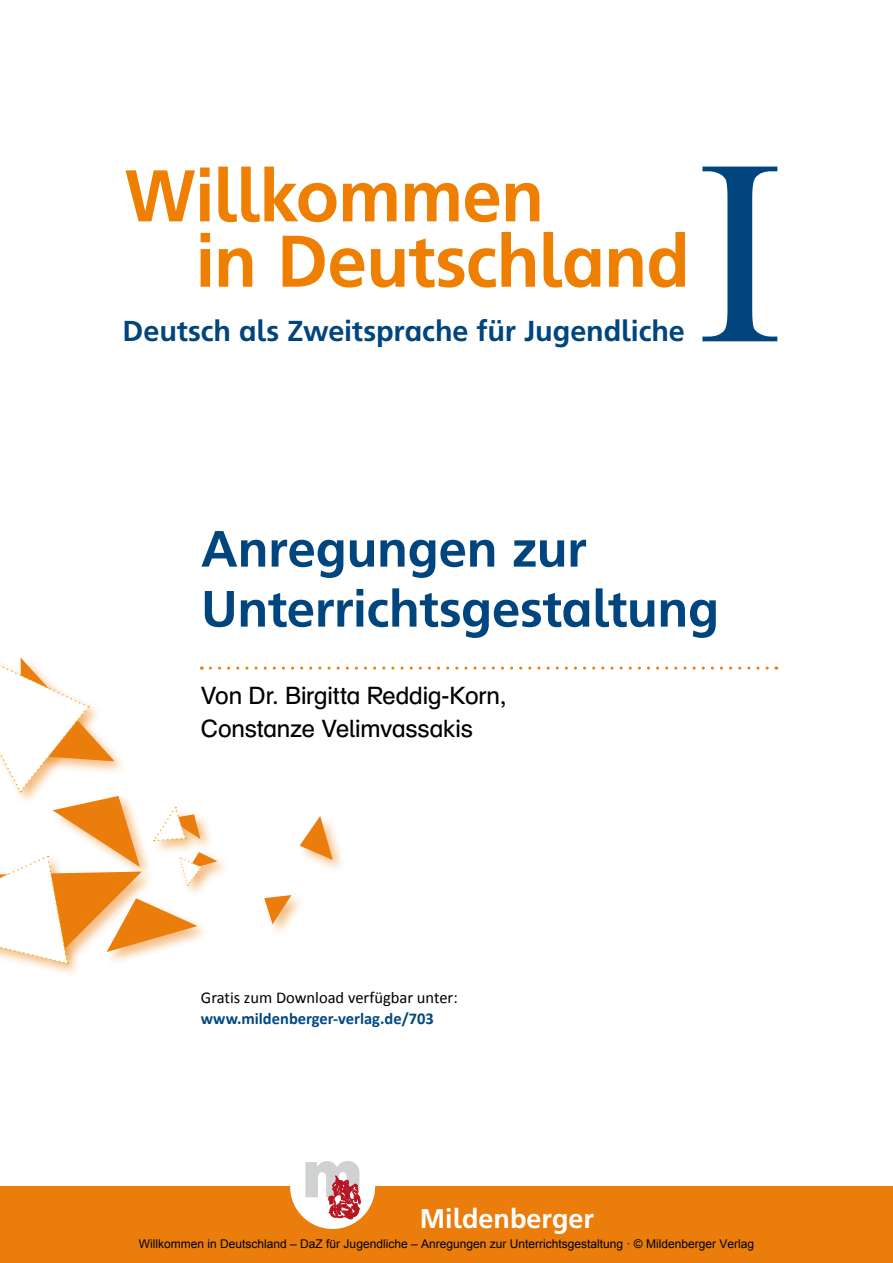
<style>
.page{position:relative;width:893px;height:1263px;background:#fff}
.page>*{position:absolute;margin:0;border:0;box-sizing:border-box;transform-origin:0 0}
.t1{font:700 73.05px "Frutiger SB";letter-spacing:-.015em;color:#ee7f00}
.t2{font:700 51px/60px "Frutiger SB";letter-spacing:-.01em;color:#00457d}
.t3{font:700 28.8px "Frutiger SB";letter-spacing:-.005em;color:#00457d}
.t4{font:700 27px "Frutiger SB";color:#fff}
.t5{font:24px/33px "Schulbuch Nord OT";letter-spacing:-.01em;color:#000}
.t6{font:16.5px "Calibri";color:#000}
.t7{font:700 16.5px "Calibri";color:#004981}
.t8{font:12px "Arial";color:#000}
</style>
<div class="page">
<div style="left:0;top:1186px;width:893px;height:77px;background:#ea7d0b"></div>
<div style="left:0;top:854px;width:82px;height:124px;background:#ea7d0b;opacity:.5"></div>
<div style="left:290px;top:1144px;width:85px;height:85px;background:#fff;border-radius:50%"></div>
<svg style="left:305px;top:1161px;width:55px;height:58px"></svg>
<svg style="left:0;top:657px;width:777px;height:308px"></svg>
<svg style="left:702px;top:167px;width:75px;height:174px"></svg>
<h1 class="t1" style="left:125px;top:153px;width:421px">Willkommen</h1>
<h1 class="t1" style="left:195px;top:218px;width:496px">in Deutschland</h1>
<h3 class="t3" style="left:123px;top:314px;width:564px">Deutsch als Zweitsprache für Jugendliche</h3>
<h2 class="t2" style="left:201px;top:519px;width:520px">Anregungen zur<br>Unterrichtsgestaltung</h2>
<h3 class="t5" style="left:201px;top:679px;width:307px">Von Dr. Birgitta Reddig-Korn,<br>Constanze Velimvassakis</h3>
<h3 class="t6" style="left:201px;top:986px;width:258px">Gratis zum Download verfügbar unter:</h3>
<h3 class="t7" style="left:201px;top:1007px;width:234px">www.mildenberger-verlag.de/703</h3>
<h3 class="t4" style="left:420px;top:1203px;width:176px">Mildenberger</h3>
<p class="t8" style="left:139px;top:1236px;width:617px">Willkommen in Deutschland – DaZ für Jugendliche – Anregungen zur Unterrichtsgestaltung · © Mildenberger Verlag</p>
</div>
